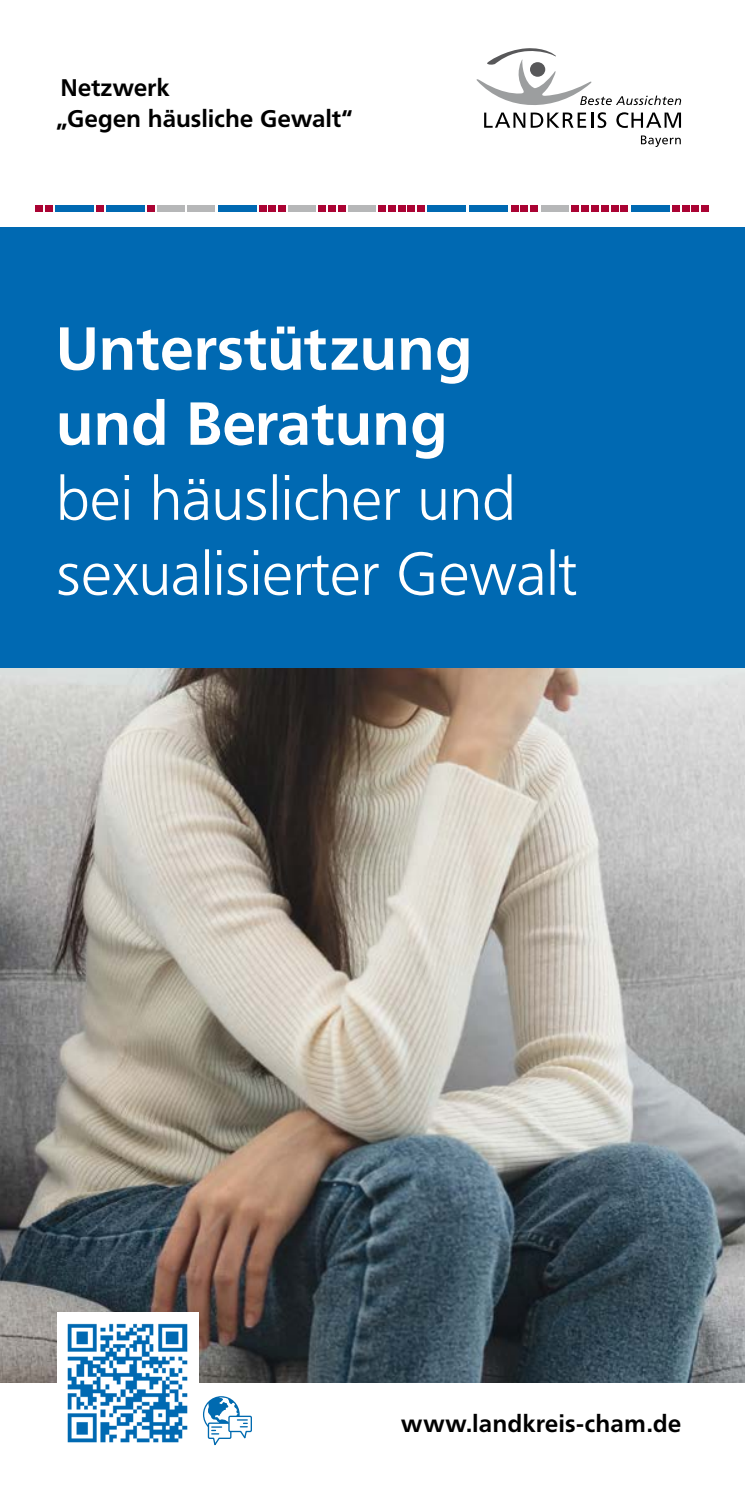
<style>
.page{position:relative;width:745px;height:1489px;background:#fff}
.page>*{position:absolute;margin:0;border:0;box-sizing:border-box;transform-origin:0 0}
.t1{font:300 60px/75px "Frutiger BQ";letter-spacing:.015em;color:#fff}
.t2{font:700 60px/75px "Frutiger BQ";letter-spacing:.02em;color:#fff}
.t3{font:700 23.75px/31.2px "Frutiger BQ";letter-spacing:.02em;color:#000}
</style>
<div class="page">
<svg style="left:203px;top:1396px;width:49px;height:50px"></svg>
<img style="left:0;top:667px;width:744px;height:715px">
<div style="left:0;top:227px;width:744px;height:440px;background:#0069b2"></div>
<svg style="left:640px;top:135px;width:40px;height:12px"></svg>
<svg style="left:476px;top:48px;width:204px;height:80px"></svg>
<div style="left:106px;top:205px;width:39px;height:7px;background:#0069b2"></div>
<div style="left:35px;top:205px;width:7px;height:7px;background:#aa0333"></div>
<div style="left:45px;top:205px;width:7px;height:7px;background:#aa0333"></div>
<div style="left:147px;top:205px;width:7px;height:7px;background:#aa0333"></div>
<div style="left:259px;top:205px;width:7px;height:7px;background:#aa0333"></div>
<div style="left:268px;top:205px;width:7px;height:7px;background:#aa0333"></div>
<div style="left:318px;top:205px;width:7px;height:7px;background:#aa0333"></div>
<div style="left:328px;top:205px;width:7px;height:7px;background:#aa0333"></div>
<div style="left:378px;top:205px;width:7px;height:7px;background:#aa0333"></div>
<div style="left:55px;top:205px;width:38px;height:7px;background:#0069b2"></div>
<div style="left:96px;top:205px;width:7px;height:7px;background:#aa0333"></div>
<div style="left:157px;top:205px;width:28px;height:7px;background:#b6b7b8"></div>
<div style="left:187px;top:205px;width:28px;height:7px;background:#b6b7b8"></div>
<div style="left:218px;top:205px;width:38px;height:7px;background:#0069b2"></div>
<div style="left:278px;top:205px;width:7px;height:7px;background:#aa0333"></div>
<div style="left:288px;top:205px;width:28px;height:7px;background:#b6b7b8"></div>
<div style="left:338px;top:205px;width:7px;height:7px;background:#aa0333"></div>
<div style="left:348px;top:205px;width:27px;height:7px;background:#b6b7b8"></div>
<div style="left:388px;top:205px;width:7px;height:7px;background:#aa0333"></div>
<div style="left:398px;top:205px;width:7px;height:7px;background:#aa0333"></div>
<div style="left:407px;top:205px;width:7px;height:7px;background:#aa0333"></div>
<div style="left:417px;top:205px;width:7px;height:7px;background:#aa0333"></div>
<div style="left:427px;top:205px;width:39px;height:7px;background:#0069b2"></div>
<div style="left:468px;top:205px;width:39px;height:7px;background:#0069b2"></div>
<div style="left:510px;top:205px;width:7px;height:7px;background:#aa0333"></div>
<div style="left:520px;top:205px;width:7px;height:7px;background:#aa0333"></div>
<div style="left:530px;top:205px;width:7px;height:7px;background:#aa0333"></div>
<div style="left:541px;top:205px;width:27px;height:7px;background:#b6b7b8"></div>
<div style="left:571px;top:205px;width:7px;height:7px;background:#aa0333"></div>
<div style="left:581px;top:205px;width:7px;height:7px;background:#aa0333"></div>
<div style="left:591px;top:205px;width:7px;height:7px;background:#aa0333"></div>
<div style="left:600px;top:205px;width:8px;height:7px;background:#aa0333"></div>
<div style="left:610px;top:205px;width:7px;height:7px;background:#aa0333"></div>
<div style="left:620px;top:205px;width:7px;height:7px;background:#aa0333"></div>
<div style="left:630px;top:205px;width:39px;height:7px;background:#0069b2"></div>
<div style="left:671px;top:205px;width:7px;height:7px;background:#aa0333"></div>
<div style="left:681px;top:205px;width:7px;height:7px;background:#aa0333"></div>
<div style="left:691px;top:205px;width:7px;height:7px;background:#aa0333"></div>
<div style="left:701px;top:205px;width:7px;height:7px;background:#aa0333"></div>
<div style="left:57px;top:1311px;width:141px;height:142px;background:#fff"></div>
<img style="left:67px;top:1323px;width:121px;height:120px">
<p class="t3" style="left:57px;top:72px;width:296px">Netzwerk<br>„Gegen häusliche Gewalt“</p>
<h1 class="t2" style="left:57px;top:311px;width:416px">Unterstützung und Beratung</h1>
<h1 class="t1" style="left:57px;top:462px;width:521px">bei häuslicher und sexualisierter Gewalt</h1>
<p class="t3" style="left:401px;top:1408px;width:281px">www.landkreis-cham.de</p>
</div>
